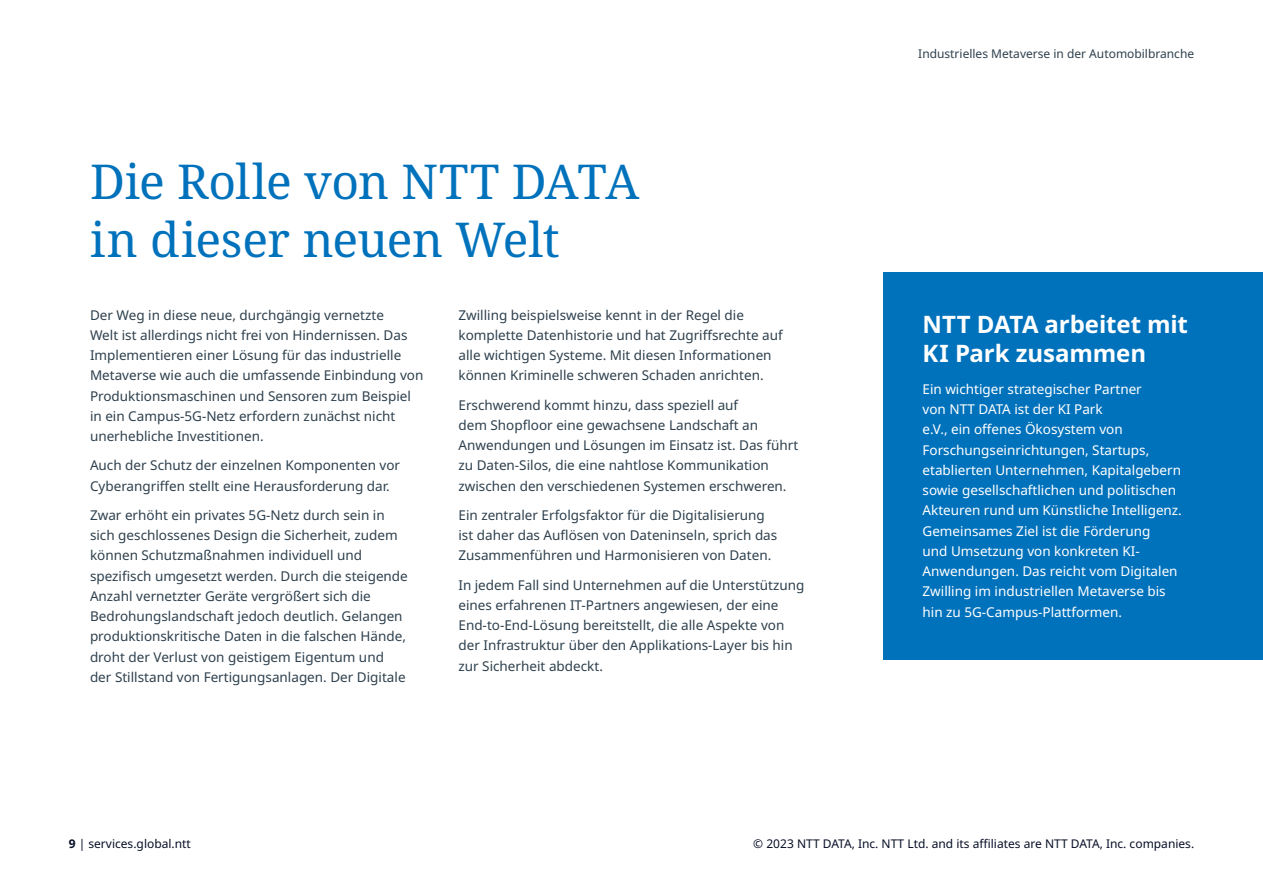
<style>
.page{position:relative;width:1263px;height:893px;background:#fff}
.page>*{position:absolute;margin:0;border:0;box-sizing:border-box;transform-origin:0 0}
.t1{font:48px/57.6px "Noto Serif";letter-spacing:-.01em;color:#0072bc}
.t2{font:700 24px/28.8px "Noto Sans";letter-spacing:-.005em;color:#fff}
.t3{font:13.5px/20.2px "Noto Sans";color:#2e404d}
.t4{font:13.5px/20.2px "Noto Sans";color:#fff}
.t5{font:12px "Noto Sans";color:#070f26}
.t6{font:12px "Noto Sans";color:#2e404d}
.s1{font-weight:700}
</style>
<div class="page">
<div style="left:883px;top:273px;width:380px;height:387px;background:#0072bc"></div>
<h1 class="t1" style="left:90px;top:154px;width:551px">Die Rolle von NTT DATA in dieser neuen Welt</h1>
<p class="t3" style="left:90px;top:305px;width:335px">Der Weg in diese neue, durchgängig vernetzte<br>Welt ist allerdings nicht frei von Hindernissen. Das Implementieren einer Lösung für das industrielle Metaverse wie auch die umfassende Einbindung von Produktionsmaschinen und Sensoren zum Beispiel in ein Campus-5G-Netz erfordern zunächst nicht unerhebliche Investitionen.</p>
<p class="t3" style="left:90px;top:456px;width:312px">Auch der Schutz der einzelnen Komponenten vor<br>Cyberangriffen stellt eine Herausforderung dar.</p>
<p class="t3" style="left:90px;top:505px;width:319px">Zwar erhöht ein privates 5G-Netz durch sein in sich geschlossenes Design die Sicherheit, zudem können Schutzmaßnahmen individuell und spezifisch umgesetzt werden. Durch die steigende Anzahl vernetzter Geräte vergrößert sich die Bedrohungslandschaft jedoch deutlich. Gelangen produktionskritische Daten in die falschen Hände, droht der Verlust von geistigem Eigentum und der Stillstand von Fertigungsanlagen. Der Digitale</p>
<p class="t3" style="left:458px;top:305px;width:326px">Zwilling beispielsweise kennt in der Regel die komplette Datenhistorie und hat Zugriffsrechte auf alle wichtigen Systeme. Mit diesen Informationen können Kriminelle schweren Schaden anrichten.</p>
<p class="t3" style="left:458px;top:395px;width:341px">Erschwerend kommt hinzu, dass speziell auf<br>dem Shopfloor eine gewachsene Landschaft an Anwendungen und Lösungen im Einsatz ist. Das führt zu Daten-Silos, die eine nahtlose Kommunikation zwischen den verschiedenen Systemen erschweren.</p>
<p class="t3" style="left:458px;top:505px;width:320px">Ein zentraler Erfolgsfaktor für die Digitalisierung ist daher das Auflösen von Dateninseln, sprich das<br>Zusammenführen und Harmonisieren von Daten.</p>
<p class="t3" style="left:458px;top:575px;width:347px">In jedem Fall sind Unternehmen auf die Unterstützung eines erfahrenen IT-Partners angewiesen, der eine End-to-End-Lösung bereitstellt, die alle Aspekte von der Infrastruktur über den Applikations-Layer bis hin zur Sicherheit abdeckt.</p>
<p class="t6" style="left:918px;top:47px;width:277px">Industrielles Metaverse in der Automobilbranche</p>
<h2 class="t2" style="left:922px;top:310px;width:267px">NTT DATA arbeitet mit<br>KI Park zusammen</h2>
<p class="t4" style="left:922px;top:379px;width:261px">Ein wichtiger strategischer Partner<br>von NTT DATA ist der KI Park<br>e.V., ein offenes Ökosystem von Forschungseinrichtungen, Startups, etablierten Unternehmen, Kapitalgebern sowie gesellschaftlichen und politischen Akteuren rund um Künstliche Intelligenz.<br>Gemeinsames Ziel ist die Förderung<br>und Umsetzung von konkreten KI-Anwendungen. Das reicht vom Digitalen Zwilling im industriellen Metaverse bis hin zu 5G-Campus-Plattformen.</p>
<p class="t5" style="left:69px;top:836px;width:124px"><span class="s1">9</span> | services.global.ntt</p>
<p class="t5" style="left:753px;top:836px;width:442px">© 2023 NTT DATA, Inc. NTT Ltd. and its affiliates are NTT DATA, Inc. companies.</p>
</div>
